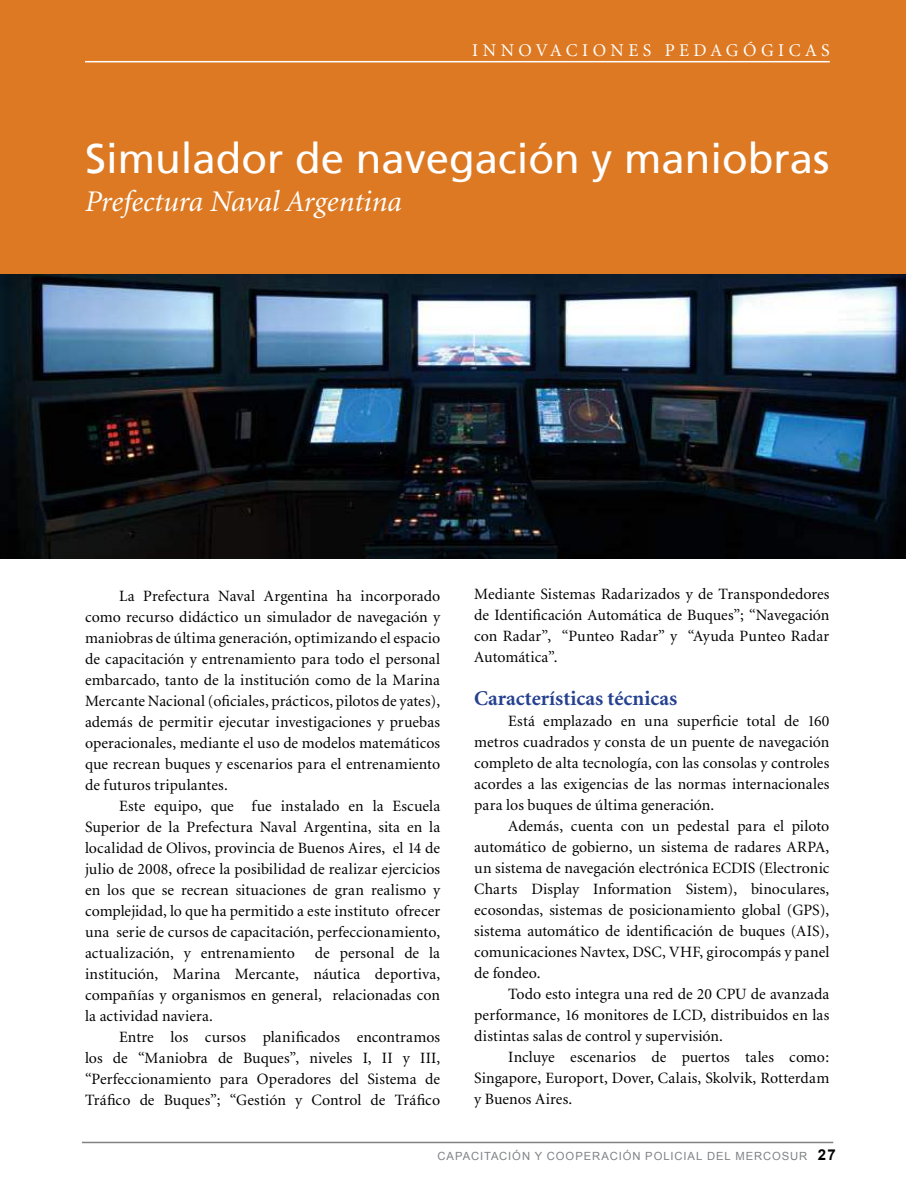
<style>
.page{position:relative;width:906px;height:1191px;background:#fff}
.page>*{position:absolute;margin:0;border:0;box-sizing:border-box;transform-origin:0 0}
.t1{font:42px "Frutiger";color:#fff}
.t2{font:italic 30px "Minion";color:#fff}
.t3{font:700 21px "Minion";color:#25408f}
.t4{font:18px "Minion";letter-spacing:.25em;color:#fff}
.t5{font:15.75px/21px "Minion";letter-spacing:.005em;color:#000;text-align:justify}
.t6{font:11.25px "Arial";letter-spacing:.08em;color:#808285}
.s1{font-weight:700;font-size:15px;color:#000}
</style>
<div class="page">
<hr style="left:82px;top:1141px;width:751px;height:2px;background:#808285">
<div style="left:0;top:0;width:906px;height:275px;background:#dd7922"></div>
<img style="left:0;top:274px;width:906px;height:284px">
<hr style="left:85px;top:61px;width:744px;height:1px;background:#fff">
<p class="t4" style="left:472px;top:41px;width:359px">INNOVACIONES PEDAGÓGICAS</p>
<h1 class="t1" style="left:85px;top:133px;width:746px">Simulador de navegación y maniobras</h1>
<h2 class="t2" style="left:85px;top:187px;width:318px">Prefectura Naval Argentina</h2>
<p class="t5" style="left:85px;top:586px;width:357px;text-indent:34px">La Prefectura Naval Argentina ha incorporado como recurso didáctico un simulador de navegación y maniobras de última generación, optimizando el espacio de capacitación y entrenamiento para todo el personal embarcado, tanto de la institución como de la Marina Mercante Nacional (oficiales, prácticos, pilotos de yates), además de permitir ejecutar investigaciones y pruebas operacionales, mediante el uso de modelos matemáticos que recrean buques y escenarios para el entrenamiento de futuros tripulantes.</p>
<p class="t5" style="left:85px;top:796px;width:357px;text-indent:34px">Este equipo, que fue instalado en la Escuela Superior de la Prefectura Naval Argentina, sita en la localidad de Olivos, provincia de Buenos Aires, el 14 de julio de 2008, ofrece la posibilidad de realizar ejercicios en los que se recrean situaciones de gran realismo y complejidad, lo que ha permitido a este instituto ofrecer una serie de cursos de capacitación, perfeccionamiento, actualización, y entrenamiento</p>
<p class="t5" style="left:85px;top:943px;width:357px;text-indent:230px">de personal de la institución, Marina Mercante, náutica deportiva, compañías y organismos en general, relacionadas con la actividad naviera.</p>
<p class="t5" style="left:85px;top:1027px;width:357px;text-indent:34px">Entre los cursos planificados encontramos los de “Maniobra de Buques”, niveles I, II y III, “Perfeccionamiento para Operadores del Sistema de Tráfico de Buques”; “Gestión y Control de Tráfico</p>
<p class="t5" style="left:474px;top:584px;width:357px">Mediante Sistemas Radarizados y de Transpondedores de Identificación Automática de Buques”; “Navegación con Radar”, “Punteo Radar” y “Ayuda Punteo Radar Automática”.</p>
<h3 class="t3" style="left:474px;top:687px;width:204px">Características técnicas</h3>
<p class="t5" style="left:474px;top:710px;width:357px;text-indent:34px">Está emplazado en una superficie total de 160 metros cuadrados y consta de un puente de navegación completo de alta tecnología, con las consolas y controles acordes a las exigencias de las normas internacionales para los buques de última generación.</p>
<p class="t5" style="left:474px;top:815px;width:357px;text-indent:34px">Además, cuenta con un pedestal para el piloto automático de gobierno, un sistema de radares ARPA, un sistema de navegación electrónica ECDIS (Electronic Charts Display Information Sistem), binoculares, ecosondas, sistemas de posicionamiento global (GPS), sistema automático de identificación de buques (AIS), comunicaciones Navtex, DSC, VHF, girocompás y panel de fondeo.</p>
<p class="t5" style="left:474px;top:983px;width:357px;text-indent:34px">Todo esto integra una red de 20 CPU de avanzada performance, 16 monitores de LCD, distribuidos en las distintas salas de control y supervisión.</p>
<p class="t5" style="left:474px;top:1046px;width:357px;text-indent:34px">Incluye escenarios de puertos tales como:<br>Singapore, Europort, Dover, Calais, Skolvik, Rotterdam y Buenos Aires.</p>
<p class="t6" style="left:437px;top:1148px;width:399px">CAPACITACIÓN Y COOPERACIÓN POLICIAL DEL MERCOSUR <span class="s1">27</span></p>
</div>
